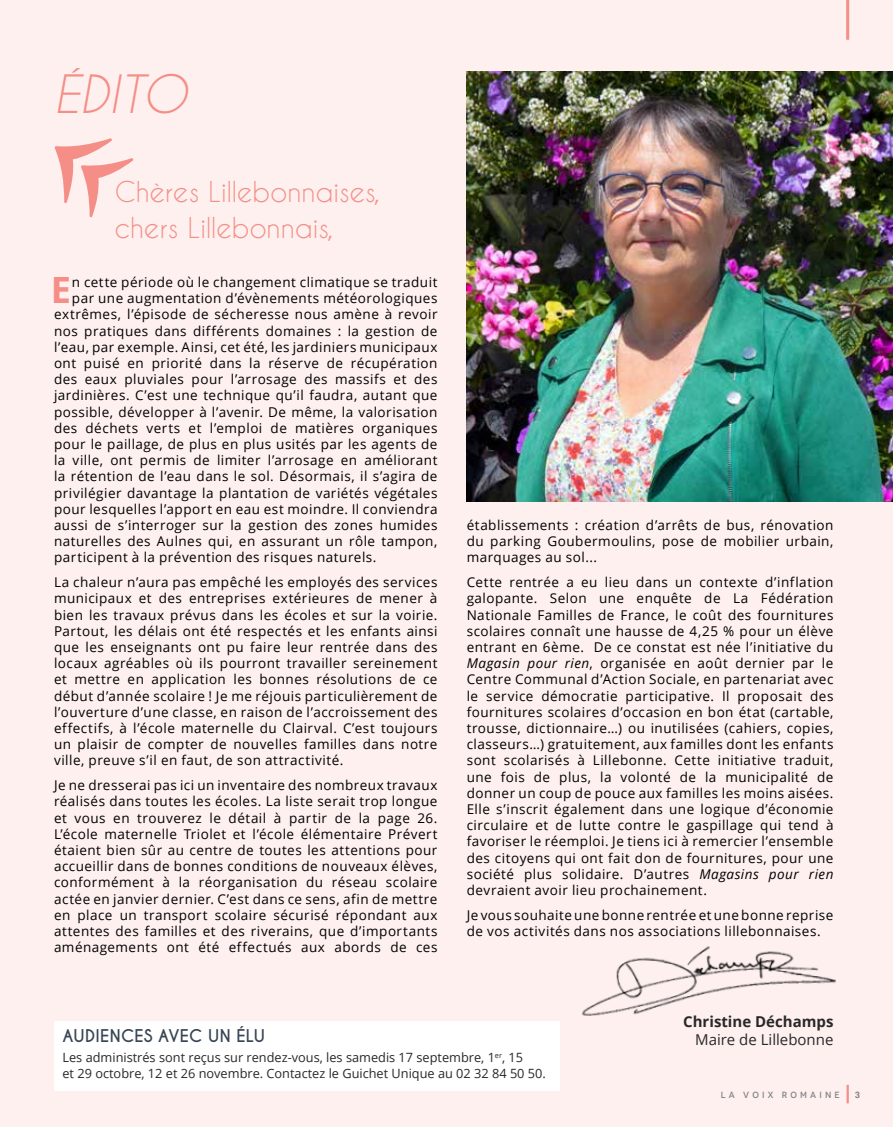
<style>
.page{position:relative;width:893px;height:1127px;background:#fdf0ef}
.page>*{position:absolute;margin:0;border:0;box-sizing:border-box;transform-origin:0 0}
.t1{font:italic 49.5px "Caviar Dreams";color:#f58e87}
.t2{font:700 36.15px "Open Sans";color:#f58e87}
.t3{font:27px/36px "Caviar Dreams";color:#f58e87}
.t4{font:700 16.5px "Caviar Dreams";letter-spacing:.02em;color:#384554}
.t5{font:700 15px "Open Sans";color:#292829}
.t6{font:15px "Open Sans";color:#292829}
.t7{font:13.5px/16.2px "Open Sans";letter-spacing:.035em;color:#000;text-align:justify}
.t8{font:12.75px/15.8px "Open Sans";color:#292829}
.t9{font:500 9px "Novecento";letter-spacing:.35em;color:#808285}
.t10{font:600 9px "Novecento";color:#808285}
.s1{font-style:italic}
</style>
<div class="page">
<img style="left:467px;top:71px;width:426px;height:430px">
<svg style="left:55px;top:138px;width:79px;height:79px"></svg>
<div style="left:54px;top:1021px;width:506px;height:69px;background:#fff"></div>
<img style="left:582px;top:946px;width:254px;height:70px">
<hr style="left:846px;top:1085px;width:3px;height:18px;background:#f58e87">
<hr style="left:846px;top:0;width:3px;height:40px;background:#f58e87">
<h1 class="t1" style="left:54px;top:66px;width:135px">ÉDITO</h1>
<h3 class="t3" style="left:115px;top:173px;width:267px">Chères Lillebonnaises, chers Lillebonnais,</h3>
<h2 class="t2" style="left:51px;top:264px;width:22px">E</h2>
<p class="t7" style="left:72px;top:274px;width:367px">n cette période où le changement climatique se traduit</p>
<p class="t7" style="left:72px;top:290px;width:367px">par une augmentation d’évènements météorologiques</p>
<p class="t7" style="left:54px;top:306px;width:385px">extrêmes, l’épisode de sécheresse nous amène à revoir</p>
<p class="t7" style="left:54px;top:322px;width:385px">nos pratiques dans différents domaines : la gestion de</p>
<p class="t7" style="left:54px;top:338px;width:385px">l’eau, par exemple. Ainsi, cet été, les jardiniers municipaux</p>
<p class="t7" style="left:54px;top:355px;width:385px">ont puisé en priorité dans la réserve de récupération</p>
<p class="t7" style="left:54px;top:371px;width:385px">des eaux pluviales pour l’arrosage des massifs et des</p>
<p class="t7" style="left:54px;top:387px;width:385px">jardinières. C’est une technique qu’il faudra, autant que</p>
<p class="t7" style="left:54px;top:403px;width:385px">possible, développer à l’avenir. De même, la valorisation</p>
<p class="t7" style="left:54px;top:419px;width:385px">des déchets verts et l’emploi de matières organiques</p>
<p class="t7" style="left:54px;top:436px;width:385px">pour le paillage, de plus en plus usités par les agents de</p>
<p class="t7" style="left:54px;top:452px;width:385px">la ville, ont permis de limiter l’arrosage en améliorant</p>
<p class="t7" style="left:54px;top:468px;width:385px">la rétention de l’eau dans le sol. Désormais, il s’agira de</p>
<p class="t7" style="left:54px;top:484px;width:385px">privilégier davantage la plantation de variétés végétales</p>
<p class="t7" style="left:54px;top:500px;width:385px">pour lesquelles l’apport en eau est moindre. Il conviendra</p>
<p class="t7" style="left:54px;top:517px;width:385px">aussi de s’interroger sur la gestion des zones humides</p>
<p class="t7" style="left:54px;top:533px;width:385px">naturelles des Aulnes qui, en assurant un rôle tampon,</p>
<p class="t7" style="left:54px;top:549px;width:324px">participent à la prévention des risques naturels.</p>
<p class="t7" style="left:54px;top:574px;width:385px">La chaleur n’aura pas empêché les employés des services municipaux et des entreprises extérieures de mener à bien les travaux prévus dans les écoles et sur la voirie.<br>Partout, les délais ont été respectés et les enfants ainsi que les enseignants ont pu faire leur rentrée dans des locaux agréables où ils pourront travailler sereinement et mettre en application les bonnes résolutions de ce début d’année scolaire ! Je me réjouis particulièrement de l’ouverture d’une classe, en raison de l’accroissement des effectifs, à l’école maternelle du Clairval. C’est toujours un plaisir de compter de nouvelles familles dans notre ville, preuve s’il en faut, de son attractivité.</p>
<p class="t7" style="left:54px;top:777px;width:385px">Je ne dresserai pas ici un inventaire des nombreux travaux réalisés dans toutes les écoles. La liste serait trop longue et vous en trouverez le détail à partir de la page 26.<br>L’école maternelle Triolet et l’école élémentaire Prévert étaient bien sûr au centre de toutes les attentions pour accueillir dans de bonnes conditions de nouveaux élèves, conformément à la réorganisation du réseau scolaire actée en janvier dernier. C’est dans ce sens, afin de mettre en place un transport scolaire sécurisé répondant aux attentes des familles et des riverains, que d’importants aménagements ont été effectués aux abords de ces</p>
<p class="t7" style="left:467px;top:517px;width:368px">établissements : création d’arrêts de bus, rénovation du parking Goubermoulins, pose de mobilier urbain, marquages au sol...</p>
<p class="t7" style="left:467px;top:574px;width:368px">Cette rentrée a eu lieu dans un contexte d’inflation galopante. Selon une enquête de La Fédération Nationale Familles de France, le coût des fournitures scolaires connaît une hausse de 4,25 % pour un élève entrant en 6ème. De ce constat est née l’initiative du <span class="s1">Magasin pour rien</span>, organisée en août dernier par le Centre Communal d’Action Sociale, en partenariat avec le service démocratie participative. Il proposait des fournitures scolaires d’occasion en bon état (cartable, trousse, dictionnaire…) ou inutilisées (cahiers, copies, classeurs…) gratuitement, aux familles dont les enfants sont scolarisés à Lillebonne. Cette initiative traduit, une fois de plus, la volonté de la municipalité de donner un coup de pouce aux familles les moins aisées.<br>Elle s’inscrit également dans une logique d’économie circulaire et de lutte contre le gaspillage qui tend à favoriser le réemploi. Je tiens ici à remercier l’ensemble des citoyens qui ont fait don de fournitures, pour une société plus solidaire. D’autres <span class="s1">Magasins pour rien </span>devraient avoir lieu prochainement.</p>
<p class="t7" style="left:467px;top:906px;width:368px">Je vous souhaite une bonne rentrée et une bonne reprise de vos activités dans nos associations lillebonnaises.</p>
<p class="t4" style="left:63px;top:1026px;width:204px">AUDIENCES AVEC UN ÉLU</p>
<p class="t8" style="left:63px;top:1049px;width:485px">Les administrés sont reçus sur rendez-vous, les samedis 17 septembre, 1<sup>er</sup>, 15<br>et 29 octobre, 12 et 26 novembre. Contactez le Guichet Unique au 02 32 84 50 50.</p>
<p class="t5" style="left:683px;top:1011px;width:152px">Christine Déchamps</p>
<p class="t6" style="left:695px;top:1029px;width:140px">Maire de Lillebonne</p>
<p class="t9" style="left:721px;top:1089px;width:120px">LA VOIX ROMAINE</p>
<p class="t10" style="left:855px;top:1089px;width:7px">3</p>
</div>
